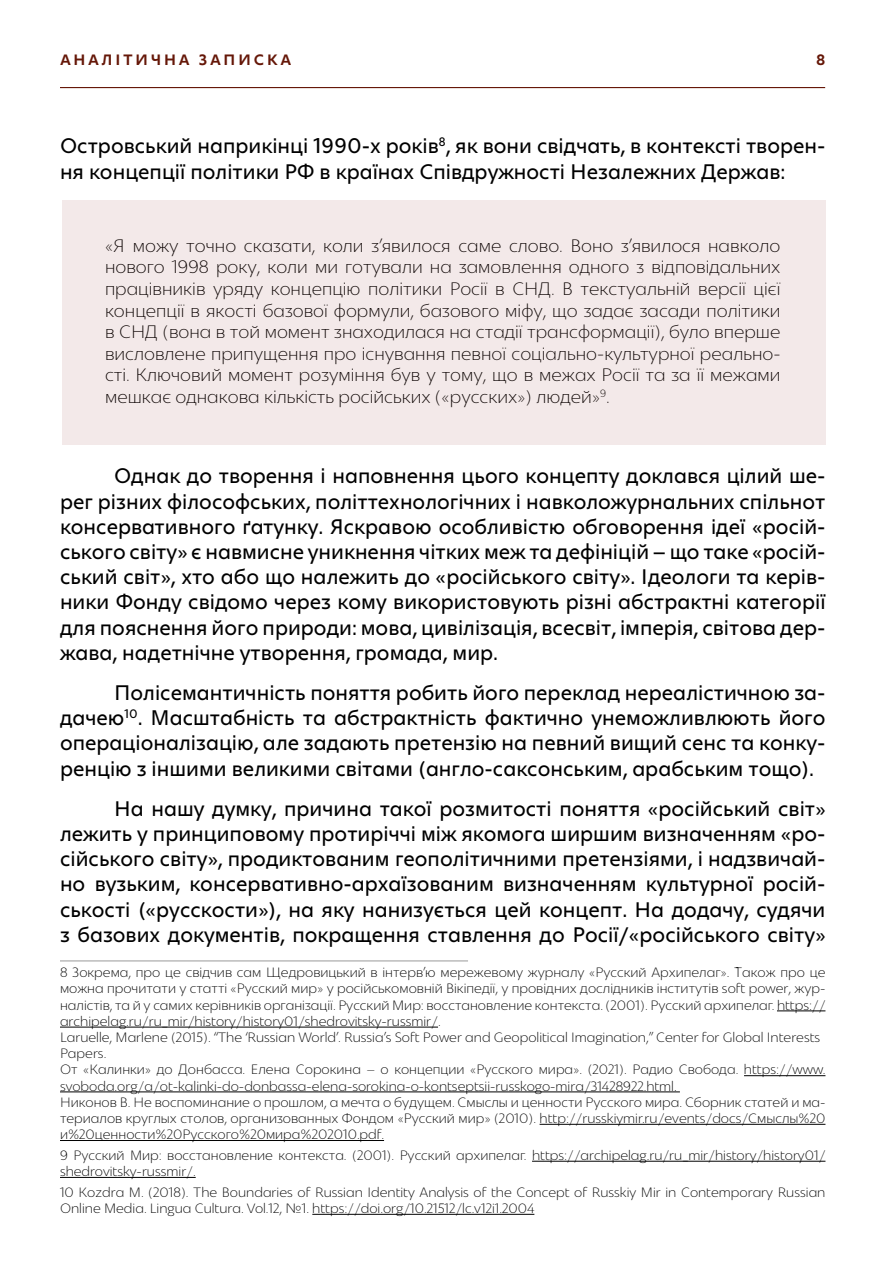
<style>
.page{position:relative;width:893px;height:1263px;background:#fff}
.page>*{position:absolute;margin:0;border:0;box-sizing:border-box;transform-origin:0 0}
.t1{font:21px/25.2px "Ukrainian Institute";color:#000;text-align:justify}
.t2{font:300 18px/21.6px "Ukrainian Institute";color:#000;text-align:justify}
.t3{font:700 15px "Ukrainian Institute";letter-spacing:.2em;color:#651708}
.t4{font:300 13.5px/16.2px "Ukrainian Institute";color:#000}
</style>
<div class="page">
<hr style="left:60px;top:87px;width:765px;height:1px;background:#651708">
<hr style="left:60px;top:960px;width:408px;height:1px;background:#999">
<hr style="left:777px;top:1010px;width:48px;height:1px;background:#000">
<hr style="left:60px;top:1027px;width:378px;height:1px;background:#000">
<hr style="left:744px;top:1075px;width:81px;height:1px;background:#000">
<hr style="left:60px;top:1091px;width:620px;height:1px;background:#000">
<hr style="left:540px;top:1124px;width:285px;height:1px;background:#000">
<hr style="left:60px;top:1140px;width:324px;height:1px;background:#000">
<hr style="left:532px;top:1161px;width:293px;height:1px;background:#000">
<hr style="left:60px;top:1177px;width:136px;height:1px;background:#000">
<hr style="left:312px;top:1214px;width:222px;height:1px;background:#000">
<div style="left:62px;top:201px;width:763px;height:244px;background:#f3e9e9"></div>
<p class="t3" style="left:60px;top:51px;width:232px">АНАЛІТИЧНА ЗАПИСКА</p>
<p class="t3" style="left:816px;top:51px;width:11px">8</p>
<p class="t1" style="left:60px;top:133px;width:767px">Островський наприкінці 1990-х років<sup>8</sup>, як вони свідчать, в контексті творен&shy;ня концепції політики РФ в країнах Співдружності Незалежних Держав:</p>
<p class="t2" style="left:105px;top:235px;width:677px">«Я можу точно сказати, коли з’явилося саме слово. Воно з’явилося навколо нового 1998 року, коли ми готували на замовлення одного з відповідальних працівників уряду концепцію політики Росії в СНД. В текстуальній версії цієї концепції в якості базової формули, базового міфу, що задає засади політики в СНД (вона в той момент знаходилася на стадії трансформації), було вперше висловлене припущення про існування певної соціально-культурної реально&shy;сті. Ключовий момент розуміння був у тому, що в межах Росії та за її межами мешкає однакова кількість російських («русских») людей»<sup>9</sup>.</p>
<p class="t1" style="left:60px;top:463px;width:767px;text-indent:54px">Однак до творення і наповнення цього концепту доклався цілий ше&shy;рег різних філософських, політтехнологічних і навколожурнальних спільнот консервативного ґатунку. Яскравою особливістю обговорення ідеї «росій&shy;ського світу» є навмисне уникнення чітких меж та дефініцій – що таке «росій&shy;ський світ», хто або що належить до «російського світу». Ідеологи та керів&shy;ники Фонду свідомо через кому використовують різні абстрактні категорії для пояснення його природи: мова, цивілізація, всесвіт, імперія, світова дер&shy;жава, надетнічне утворення, громада, мир.</p>
<p class="t1" style="left:60px;top:680px;width:767px;text-indent:54px">Полісемантичність поняття робить його переклад нереалістичною за&shy;дачею<sup>10</sup>. Масштабність та абстрактність фактично унеможливлюють його операціоналізацію, але задають претензію на певний вищий сенс та конку&shy;ренцію з іншими великими світами (англо-саксонським, арабським тощо).</p>
<p class="t1" style="left:60px;top:796px;width:767px;text-indent:54px">На нашу думку, причина такої розмитості поняття «російський світ» лежить у принциповому протиріччі між якомога ширшим визначенням «ро&shy;сійського світу», продиктованим геополітичними претензіями, і надзвичай&shy;но вузьким, консервативно-архаїзованим визначенням культурної росій&shy;ськості («русскости»), на яку нанизується цей концепт. На додачу, судячи з базових документів, покращення ставлення до Росії/«російського світу»</p>
<p class="t4" style="left:60px;top:964px;width:767px">8 Зокрема, про це свідчив сам Щедровицький в інтерв’ю мережевому журналу «Русский Архипелаг». Також про це можна прочитати у статті «Русский мир» у російськомовній Вікіпедії, у провідних дослідників інститутів soft power, жур&shy;налістів, та й у самих керівників організації. Русский Мир: восстановление контекста. (2001). Русский архипелаг. https:// archipelag.ru/ru_mir/history/history01/shedrovitsky-russmir/.<br>Laruelle, Marlene (2015). “The ‘Russian World’. Russia’s Soft Power and Geopolitical Imagination,” Center for Global Interests Papers.<br>От «Калинки» до Донбасса. Елена Сорокина – о концепции «Русского мира». (2021). Радио Свобода. https://www. svoboda.org/a/ot-kalinki-do-donbassa-elena-sorokina-o-kontseptsii-russkogo-mira/31428922.html.<br>Никонов В. Не воспоминание о прошлом, а мечта о будущем. Смыслы и ценности Русского мира. Сборник статей и ма&shy;териалов круглых столов, организованных Фондом «Русский мир» (2010). http://russkiymir.ru/events/docs/Смыслы%20 и%20ценности%20Русского%20мира%202010.pdf.</p>
<p class="t4" style="left:60px;top:1147px;width:767px">9 Русский Мир: восстановление контекста. (2001). Русский архипелаг. https://archipelag.ru/ru_mir/history/history01/ shedrovitsky-russmir/.</p>
<p class="t4" style="left:60px;top:1184px;width:767px">10 Kozdra M. (2018). The Boundaries of Russian Identity Analysis of the Concept of Russkiy Mir in Contemporary Russian<br>Online Media. Lingua Cultura. Vol.12, №1. https://doi.org/10.21512/lc.v12i1.2004</p>
</div>
